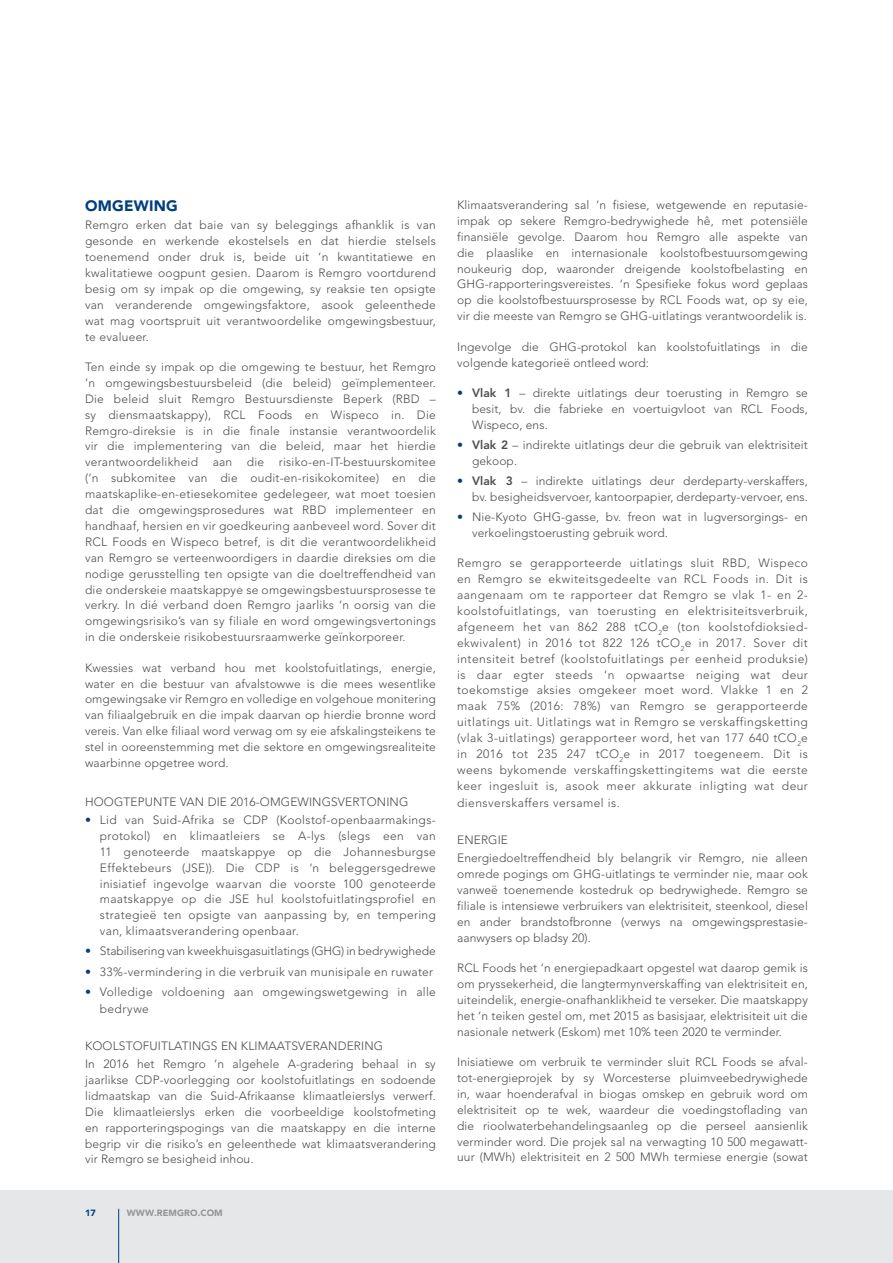
<style>
.page{position:relative;width:893px;height:1263px;background:#fff}
.page>*{position:absolute;margin:0;border:0;box-sizing:border-box;transform-origin:0 0}
.t1{font:900 15px "Avenir LT Std";letter-spacing:.015em;color:#003e7e}
.t2{font:300 12px/15.9px "Avenir LT Std";letter-spacing:.01em;color:#4d4d4f;text-align:justify}
.t3{font:900 9px "Avenir LT Std";letter-spacing:.01em;color:#939598}
.t4{font:900 9px "Avenir LT Std";color:#003e7e}
.s1{font-weight:800;color:#003e7e}
.s2{font-weight:800}
</style>
<div class="page">
<div style="left:0;top:1191px;width:893px;height:72px;background:#e6e7e8"></div>
<hr style="left:118px;top:1209px;width:1px;height:54px;background:#003e7e">
<p class="t1" style="left:85px;top:197px;width:94px">OMGEWING</p>
<p class="t2" style="left:85px;top:217px;width:352px">Remgro erken dat baie van sy beleggings afhanklik is van gesonde en werkende ekostelsels en dat hierdie stelsels toenemend onder druk is, beide uit ‘n kwantitatiewe en kwalitatiewe oogpunt gesien. Daarom is Remgro voortdurend besig om sy impak op die omgewing, sy reaksie ten opsigte van veranderende omgewingsfaktore, asook geleenthede wat mag voortspruit uit verantwoordelike omgewingsbestuur, te evalueer.</p>
<p class="t2" style="left:85px;top:359px;width:352px">Ten einde sy impak op die omgewing te bestuur, het Remgro ’n omgewingsbestuursbeleid (die beleid) geïmplementeer.<br>Die beleid sluit Remgro Bestuursdienste Beperk (RBD – sy diensmaatskappy), RCL Foods en Wispeco in. Die Remgro-direksie is in die finale instansie verantwoordelik vir die implementering van die beleid, maar het hierdie verantwoordelikheid aan die risiko-en-IT-bestuurskomitee (‘n subkomitee van die oudit-en-risikokomitee) en die maatskaplike-en-etiesekomitee gedelegeer, wat moet toesien dat die omgewingsprosedures wat RBD implementeer en handhaaf, hersien en vir goedkeuring aanbeveel word. Sover dit RCL Foods en Wispeco betref, is dit die verantwoordelikheid van Remgro se verteenwoordigers in daardie direksies om die nodige gerusstelling ten opsigte van die doeltreffendheid van die onderskeie maatskappye se omgewingsbestuursprosesse te verkry. In dié verband doen Remgro jaarliks ‘n oorsig van die omgewingsrisiko’s van sy filiale en word omgewingsvertonings in die onderskeie risikobestuursraamwerke geïnkorporeer.</p>
<p class="t2" style="left:85px;top:659px;width:352px">Kwessies wat verband hou met koolstofuitlatings, energie, water en die bestuur van afvalstowwe is die mees wesentlike omgewingsake vir Remgro en volledige en volgehoue monitering van filiaalgebruik en die impak daarvan op hierdie bronne word vereis. Van elke filiaal word verwag om sy eie afskalingsteikens te stel in ooreenstemming met die sektore en omgewingsrealiteite waarbinne opgetree word.</p>
<p class="t2" style="left:85px;top:794px;width:325px">HOOGTEPUNTE VAN DIE 2016-OMGEWINGSVERTONING</p>
<p class="t2" style="left:100px;top:812px;width:337px;text-indent:-15px"><span class="s1">•</span> Lid van Suid-Afrika se CDP (Koolstof-openbaarmakings&shy;protokol) en klimaatleiers se A-lys (slegs een van 11 genoteerde maatskappye op die Johannesburgse Effektebeurs (JSE)). Die CDP is ‘n beleggersgedrewe inisiatief ingevolge waarvan die voorste 100 genoteerde maatskappye op die JSE hul koolstofuitlatingsprofiel en strategieë ten opsigte van aanpassing by, en tempering van, klimaatsverandering openbaar.</p>
<p class="t2" style="left:85px;top:943px;width:352px"><span class="s1">•</span> Stabilisering van kweekhuisgasuitlatings (GHG) in bedrywighede</p>
<p class="t2" style="left:85px;top:963px;width:350px"><span class="s1">•</span> 33%-vermindering in die verbruik van munisipale en ruwater</p>
<p class="t2" style="left:100px;top:983px;width:337px;line-height:17px;text-indent:-15px"><span class="s1">•</span> Volledige voldoening aan omgewingswetgewing in alle bedrywe</p>
<p class="t2" style="left:85px;top:1037px;width:352px;line-height:18px">KOOLSTOFUITLATINGS EN KLIMAATSVERANDERING<br>In 2016 het Remgro ‘n algehele A-gradering behaal in sy</p>
<p class="t2" style="left:85px;top:1072px;width:352px">jaarlikse CDP-voorlegging oor koolstofuitlatings en sodoende lidmaatskap van die Suid-Afrikaanse klimaatleierslys verwerf.<br>Die klimaatleierslys erken die voorbeeldige koolstofmeting en rapporteringspogings van die maatskappy en die interne begrip vir die risiko’s en geleenthede wat klimaatsverandering vir Remgro se besigheid inhou.</p>
<p class="t4" style="left:85px;top:1207px;width:12px">17</p>
<p class="t3" style="left:127px;top:1207px;width:97px">WWW.REMGRO.COM</p>
<p class="t2" style="left:457px;top:197px;width:352px">Klimaatsverandering sal ‘n fisiese, wetgewende en reputasie&shy;impak op sekere Remgro-bedrywighede hê, met potensiële finansiële gevolge. Daarom hou Remgro alle aspekte van die plaaslike en internasionale koolstofbestuursomgewing noukeurig dop, waaronder dreigende koolstofbelasting en GHG-rapporteringsvereistes. ‘n Spesifieke fokus word geplaas op die koolstofbestuursprosesse by RCL Foods wat, op sy eie, vir die meeste van Remgro se GHG-uitlatings verantwoordelik is.</p>
<p class="t2" style="left:457px;top:339px;width:352px">Ingevolge die GHG-protokol kan koolstofuitlatings in die volgende kategorieë ontleed word:</p>
<p class="t2" style="left:472px;top:385px;width:337px;text-indent:-15px"><span class="s1">•</span> <span class="s2">Vlak 1</span> – direkte uitlatings deur toerusting in Remgro se besit, bv. die fabrieke en voertuigvloot van RCL Foods, Wispeco, ens.</p>
<p class="t2" style="left:472px;top:437px;width:337px;text-indent:-15px"><span class="s1">•</span> <span class="s2">Vlak 2</span> – indirekte uitlatings deur die gebruik van elektrisiteit gekoop.</p>
<p class="t2" style="left:457px;top:473px;width:352px;text-align:right"><span class="s1">•</span> <span class="s2">Vlak 3</span> – indirekte uitlatings deur derdeparty-verskaffers, bv. besigheidsvervoer, kantoorpapier, derdeparty-vervoer, ens.</p>
<p class="t2" style="left:472px;top:509px;width:337px;text-indent:-15px"><span class="s1">•</span> Nie-Kyoto GHG-gasse, bv. freon wat in lugversorgings- en verkoelingstoerusting gebruik word.</p>
<p class="t2" style="left:457px;top:555px;width:352px">Remgro se gerapporteerde uitlatings sluit RBD, Wispeco en Remgro se ekwiteitsgedeelte van RCL Foods in. Dit is aangenaam om te rapporteer dat Remgro se vlak 1- en 2- koolstofuitlatings, van toerusting en elektrisiteitsverbruik, afgeneem het van 862 288 tCO<sub>2</sub>e (ton koolstofdioksied&shy;ekwivalent) in 2016 tot 822 126 tCO<sub>2</sub>e in 2017. Sover dit intensiteit betref (koolstofuitlatings per eenheid produksie) is daar egter steeds ‘n opwaartse neiging wat deur toekomstige aksies omgekeer moet word. Vlakke 1 en 2 maak 75% (2016: 78%) van Remgro se gerapporteerde uitlatings uit. Uitlatings wat in Remgro se verskaffingsketting (vlak 3-uitlatings) gerapporteer word, het van 177 640 tCO<sub>2</sub>e in 2016 tot 235 247 tCO<sub>2</sub>e in 2017 toegeneem. Dit is weens bykomende verskaffingskettingitems wat die eerste keer ingesluit is, asook meer akkurate inligting wat deur diensverskaffers versamel is.</p>
<p class="t2" style="left:457px;top:831px;width:352px;line-height:18px">ENERGIE<br>Energiedoeltreffendheid bly belangrik vir Remgro, nie alleen</p>
<p class="t2" style="left:457px;top:866px;width:352px">omrede pogings om GHG-uitlatings te verminder nie, maar ook vanweë toenemende kostedruk op bedrywighede. Remgro se filiale is intensiewe verbruikers van elektrisiteit, steenkool, diesel en ander brandstofbronne (verwys na omgewingsprestasie&shy;aanwysers op bladsy 20).</p>
<p class="t2" style="left:457px;top:960px;width:352px">RCL Foods het ‘n energiepadkaart opgestel wat daarop gemik is om pryssekerheid, die langtermynverskaffing van elektrisiteit en, uiteindelik, energie-onafhanklikheid te verseker. Die maatskappy het ‘n teiken gestel om, met 2015 as basisjaar, elektrisiteit uit die nasionale netwerk (Eskom) met 10% teen 2020 te verminder.</p>
<p class="t2" style="left:457px;top:1054px;width:352px">Inisiatiewe om verbruik te verminder sluit RCL Foods se afval&shy;tot-energieprojek by sy Worcesterse pluimveebedrywighede in, waar hoenderafval in biogas omskep en gebruik word om elektrisiteit op te wek, waardeur die voedingstoflading van die rioolwaterbehandelingsaanleg op die perseel aansienlik verminder word. Die projek sal na verwagting 10 500 megawatt&shy;uur (MWh) elektrisiteit en 2 500 MWh termiese energie (sowat</p>
</div>
